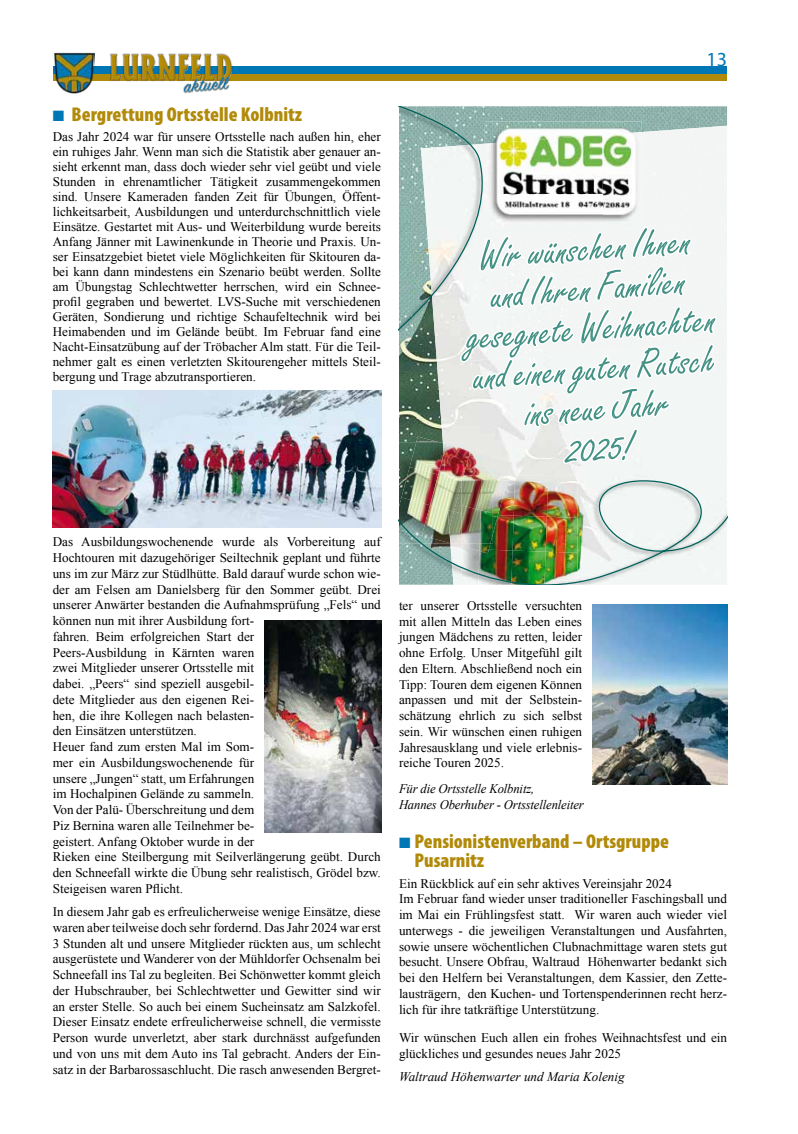
<style>
.page{position:relative;width:798px;height:1134px;background:#fff}
.page>*{position:absolute;margin:0;border:0;box-sizing:border-box;transform-origin:0 0}
.t1{font:900 condensed 20px/19.2px "Myriad Pro";color:#b28a09}
.t2{font:20px "Myriad Pro";color:#0077b5}
.t3{font:13.12px/15.8px "Times New Roman";color:#000;text-align:justify}
.t4{font:italic 13.12px/15.8px "Times New Roman";letter-spacing:-.01em;color:#000;scale:.96 1}
.t5{font:italic 13.12px "Times New Roman";letter-spacing:-.01em;color:#000}
.s1{color:#0077b5}
</style>
<div class="page">
<div style="left:53px;top:73px;width:673px;height:7px;background:#b28a09"></div>
<div style="left:53px;top:66px;width:673px;height:7px;background:#0077b5"></div>
<img style="left:53px;top:53px;width:42px;height:41px">
<img style="left:109px;top:53px;width:124px;height:40px">
<img style="left:265px;top:620px;width:116px;height:213px">
<img style="left:53px;top:391px;width:328px;height:136px">
<img style="left:592px;top:604px;width:134px;height:180px">
<img style="left:399px;top:106px;width:327px;height:479px">
<h1 class="t1" style="left:53px;top:104px;width:251px"><span class="s1">■</span> Bergrettung Ortsstelle Kolbnitz</h1>
<p class="t3" style="left:53px;top:129px;width:329px;line-height:15px">Das Jahr 2024 war für unsere Ortsstelle nach außen hin, eher ein ruhiges Jahr. Wenn man sich die Statistik aber genauer an&shy;sieht erkennt man, dass doch wieder sehr viel geübt und viele Stunden in ehrenamtlicher Tätigkeit zusammengekommen sind. Unsere Kameraden fanden Zeit für Übungen, Öffent&shy;lichkeitsarbeit, Ausbildungen und unterdurchschnittlich viele Einsätze. Gestartet mit Aus- und Weiterbildung wurde bereits Anfang Jänner mit Lawinenkunde in Theorie und Praxis. Un&shy;ser Einsatzgebiet bietet viele Möglichkeiten für Skitouren da&shy;bei kann dann mindestens ein Szenario beübt werden. Sollte am Übungstag Schlechtwetter herrschen, wird ein Schnee&shy;profil gegraben und bewertet. LVS-Suche mit verschiedenen Geräten, Sondierung und richtige Schaufeltechnik wird bei Heimabenden und im Gelände beübt. Im Februar fand eine Nacht-Einsatzübung auf der Tröbacher Alm statt. Für die Teil&shy;nehmer galt es einen verletzten Skitourengeher mittels Steil&shy;bergung und Trage abzutransportieren.</p>
<h1 class="t2" style="left:706px;top:47px;width:22px">13</h1>
<p class="t3" style="left:53px;top:534px;width:329px;text-align:left">Das Ausbildungswochenende wurde als Vorbereitung auf Hochtouren mit dazugehöriger Seiltechnik geplant und führte uns im zur März zur Stüdlhütte. Bald darauf wurde schon wie&shy;der am Felsen am Danielsberg für den Sommer geübt. Drei unserer Anwärter bestanden die Aufnahmsprüfung „Fels“ und können nun mit ihrer Ausbildung fort-<br>fahren. Beim erfolgreichen Start der<br>Peers-Ausbildung in Kärnten waren<br>zwei Mitglieder unserer Ortsstelle mit<br>dabei. „Peers“ sind speziell ausgebil-<br>dete Mitglieder aus den eigenen Rei-<br>hen, die ihre Kollegen nach belasten-<br>den Einsätzen unterstützen.<br>Heuer fand zum ersten Mal im Som-<br>mer ein Ausbildungswochenende für<br>unsere „Jungen“ statt, um Erfahrungen<br>im Hochalpinen Gelände zu sammeln.<br>Von der Palü- Überschreitung und dem<br>Piz Bernina waren alle Teilnehmer be-<br>geistert. Anfang Oktober wurde in der<br>Rieken eine Steilbergung mit Seilverlängerung geübt. Durch den Schneefall wirkte die Übung sehr realistisch, Grödel bzw.<br>Steigeisen waren Pflicht.</p>
<p class="t3" style="left:53px;top:904px;width:329px">In diesem Jahr gab es erfreulicherweise wenige Einsätze, diese waren aber teilweise doch sehr fordernd. Das Jahr 2024 war erst 3 Stunden alt und unsere Mitglieder rückten aus, um schlecht ausgerüstete und Wanderer von der Mühldorfer Ochsenalm bei Schneefall ins Tal zu begleiten. Bei Schönwetter kommt gleich der Hubschrauber, bei Schlechtwetter und Gewitter sind wir an erster Stelle. So auch bei einem Sucheinsatz am Salzkofel.<br>Dieser Einsatz endete erfreulicherweise schnell, die vermisste Person wurde unverletzt, aber stark durchnässt aufgefunden und von uns mit dem Auto ins Tal gebracht. Anders der Ein&shy;satz in der Barbarossaschlucht. Die rasch anwesenden Bergret-</p>
<p class="t3" style="left:399px;top:597px;width:184px">ter unserer Ortsstelle versuchten mit allen Mitteln das Leben eines jungen Mädchens zu retten, leider ohne Erfolg. Unser Mitgefühl gilt den Eltern. Abschließend noch ein Tipp: Touren dem eigenen Können anpassen und mit der Selbstein&shy;schätzung ehrlich zu sich selbst sein. Wir wünschen einen ruhigen Jahresausklang und viele erlebnis&shy;reiche Touren 2025.</p>
<p class="t4" style="left:399px;top:780px;width:194px">Für die Ortsstelle Kolbnitz,<br>Hannes Oberhuber - Ortsstellenleiter</p>
<h1 class="t1" style="left:414px;top:831px;width:256px;text-indent:-16px"><span class="s1">■</span> Pensionistenverband – Ortsgruppe<br>Pusarnitz</h1>
<p class="t3" style="left:399px;top:875px;width:329px;text-align:left">Ein Rückblick auf ein sehr aktives Vereinsjahr 2024<br>Im Februar fand wieder unser traditioneller Faschingsball und im Mai ein Frühlingsfest statt. Wir waren auch wieder viel unterwegs - die jeweiligen Veranstaltungen und Ausfahrten, sowie unsere wöchentlichen Clubnachmittage waren stets gut besucht. Unsere Obfrau, Waltraud Höhenwarter bedankt sich bei den Helfern bei Veranstaltungen, dem Kassier, den Zette&shy;lausträgern, den Kuchen- und Tortenspenderinnen recht herz&shy;lich für ihre tatkräftige Unterstützung.</p>
<p class="t3" style="left:399px;top:1029px;width:329px">Wir wünschen Euch allen ein frohes Weihnachtsfest und ein glückliches und gesundes neues Jahr 2025</p>
<p class="t5" style="left:399px;top:1067px;width:227px">Waltraud Höhenwarter und Maria Kolenig</p>
</div>
